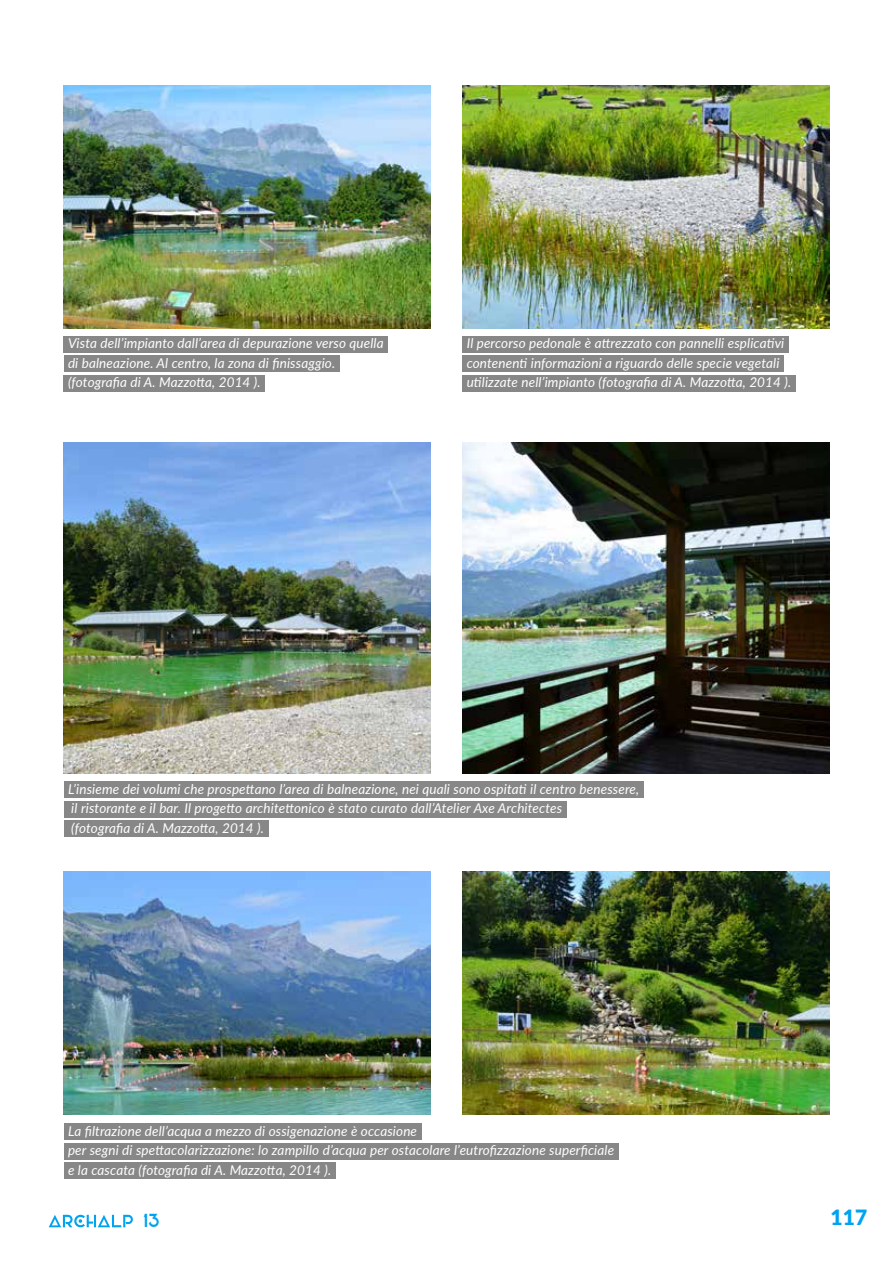
<style>
.page{position:relative;width:893px;height:1263px;background:#fff}
.page>*{position:absolute;margin:0;border:0;box-sizing:border-box;transform-origin:0 0}
.t1{font:900 21px "Lato";color:#00a3ef}
.t2{font:18px "Elianto";color:#00a3ef}
.t3{font:italic 13.5px/19.5px "Lato";letter-spacing:.01em;color:#fff}
</style>
<div class="page">
<svg style="left:49px;top:1215px;width:84px;height:12px"></svg>
<img style="left:64px;top:85px;width:367px;height:243px">
<img style="left:462px;top:85px;width:367px;height:243px">
<img style="left:462px;top:872px;width:367px;height:242px">
<div style="left:64px;top:336px;width:324px;height:16px;background:#878787"></div>
<div style="left:64px;top:356px;width:276px;height:16px;background:#878787"></div>
<div style="left:64px;top:375px;width:201px;height:16px;background:#878787"></div>
<div style="left:462px;top:336px;width:327px;height:16px;background:#878787"></div>
<div style="left:462px;top:356px;width:322px;height:16px;background:#878787"></div>
<div style="left:462px;top:375px;width:334px;height:16px;background:#878787"></div>
<img style="left:64px;top:872px;width:366px;height:242px">
<div style="left:64px;top:1123px;width:357px;height:17px;background:#878787"></div>
<div style="left:64px;top:1143px;width:555px;height:16px;background:#878787"></div>
<div style="left:64px;top:1162px;width:271px;height:17px;background:#878787"></div>
<img style="left:64px;top:442px;width:367px;height:331px">
<img style="left:462px;top:442px;width:367px;height:332px">
<div style="left:64px;top:781px;width:579px;height:16px;background:#878787"></div>
<div style="left:64px;top:801px;width:503px;height:16px;background:#878787"></div>
<div style="left:64px;top:820px;width:204px;height:16px;background:#878787"></div>
<p class="t3" style="left:68px;top:333px;width:317px">Vista dell’impianto dall’area di depurazione verso quella di balneazione. Al centro, la zona di finissaggio. (fotografia di A. Mazzotta, 2014 ).</p>
<p class="t3" style="left:467px;top:333px;width:326px">Il percorso pedonale è attrezzato con pannelli esplicativi contenenti informazioni a riguardo delle specie vegetali utilizzate nell’impianto (fotografia di A. Mazzotta, 2014 ).</p>
<p class="t3" style="left:68px;top:778px;width:573px">L’insieme dei volumi che prospettano l’area di balneazione, nei quali sono ospitati il centro benessere, il ristorante e il bar. Il progetto architettonico è stato curato dall’Atelier Axe Architectes<br>(fotografia di A. Mazzotta, 2014 ).</p>
<p class="t3" style="left:68px;top:1120px;width:548px">La filtrazione dell’acqua a mezzo di ossigenazione è occasione<br>per segni di spettacolarizzazione: lo zampillo d’acqua per ostacolare l’eutrofizzazione superficiale e la cascata (fotografia di A. Mazzotta, 2014 ).</p>
<h2 class="t2" style="left:143px;top:1210px;width:18px">13</h2>
<h1 class="t1" style="left:830px;top:1201px;width:38px">117</h1>
</div>
